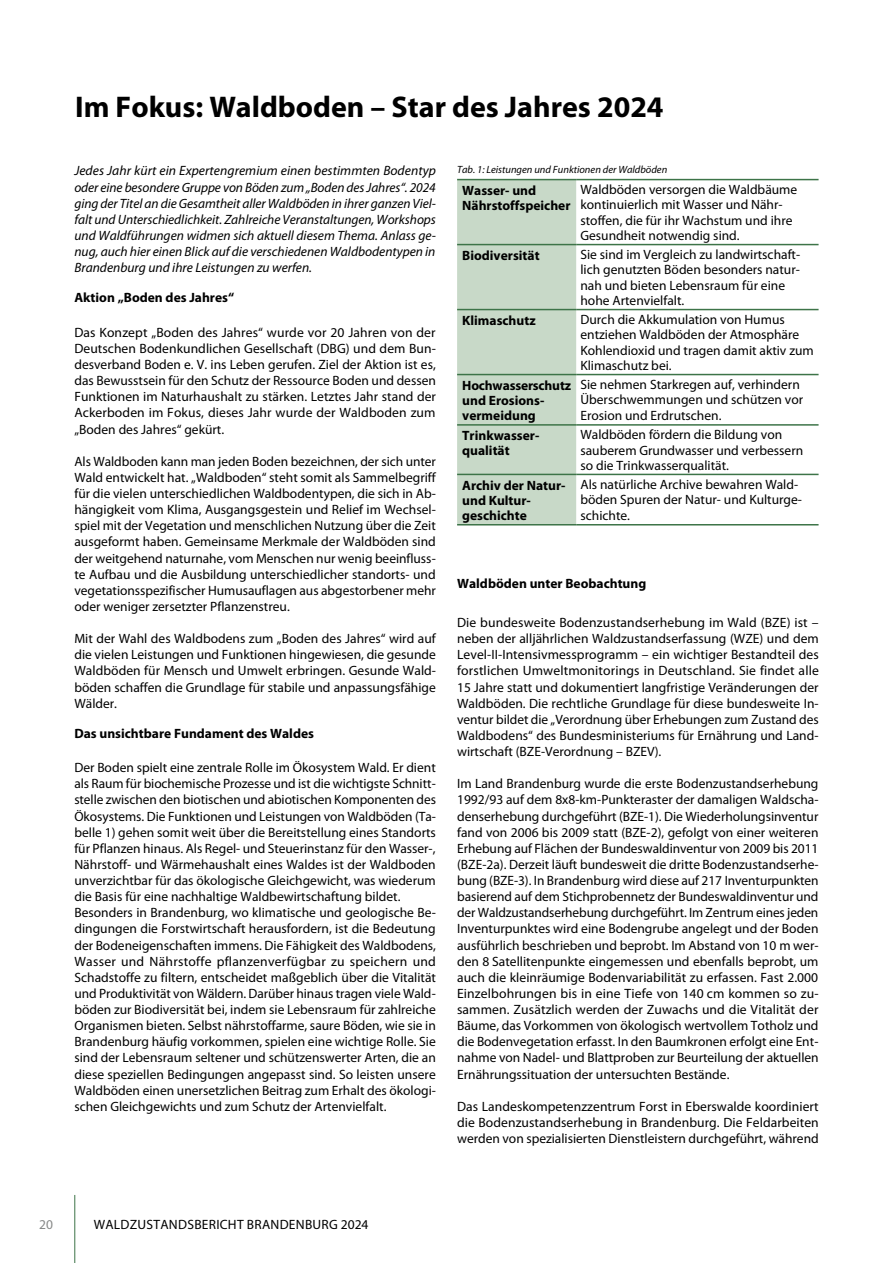
<style>
.page{position:relative;width:893px;height:1263px;background:#fff}
.page>*{position:absolute;margin:0;border:0;box-sizing:border-box;transform-origin:0 0}
.Überschrift_1{font:700 30px "Myriad Pro";color:#000}
.Fließtext_9pt_-_10_3{font:13.5px/16.2px "Myriad Pro";color:#000;text-align:justify}
.Fließtext_9pt_-_10_3-2{font:italic 13.5px/16.2px "Myriad Pro";color:#000;text-align:justify}
.Überschrift_2{font:700 13.5px/15px "Myriad Pro";color:#000}
.Fließtext_9pt_-_10_3-3{font:13.5px "Myriad Pro";letter-spacing:.02em;color:#000}
.t1{font:13.5px "Myriad Pro";color:#878988}
.Bildtext{font:italic 10.5px "Myriad Pro";color:#000}
</style>
<div class="page">
<hr style="left:74px;top:1195px;width:1px;height:68px;background:#3d7448">
<div style="left:457px;top:180px;width:119px;height:344px;background:#c8d9c8"></div>
<hr style="left:457px;top:179px;width:119px;height:1px;background:#3d7448">
<hr style="left:576px;top:179px;width:243px;height:1px;background:#3d7448">
<hr style="left:457px;top:244px;width:119px;height:1px;background:#3d7448">
<hr style="left:576px;top:244px;width:243px;height:1px;background:#3d7448">
<hr style="left:457px;top:309px;width:119px;height:1px;background:#3d7448">
<hr style="left:576px;top:309px;width:243px;height:1px;background:#3d7448">
<hr style="left:457px;top:374px;width:119px;height:1px;background:#3d7448">
<hr style="left:576px;top:374px;width:243px;height:1px;background:#3d7448">
<hr style="left:457px;top:424px;width:119px;height:2px;background:#3d7448">
<hr style="left:576px;top:424px;width:243px;height:2px;background:#3d7448">
<hr style="left:457px;top:474px;width:119px;height:1px;background:#3d7448">
<hr style="left:576px;top:474px;width:243px;height:1px;background:#3d7448">
<hr style="left:457px;top:524px;width:119px;height:1px;background:#3d7448">
<hr style="left:576px;top:524px;width:243px;height:1px;background:#3d7448">
<p class="Überschrift_1" style="left:75px;top:88px;width:590px">Im Fokus: Waldboden – Star des Jahres 2024</p>
<p class="Fließtext_9pt_-_10_3-2" style="left:74px;top:163px;width:363px">Jedes Jahr kürt ein Expertengremium einen bestimmten Bodentyp oder eine besondere Gruppe von Böden zum „Boden des Jahres“. 2024 ging der Titel an die Gesamtheit aller Waldböden in ihrer ganzen Viel&shy;falt und Unterschiedlichkeit. Zahlreiche Veranstaltungen, Workshops und Waldführungen widmen sich aktuell diesem Thema. Anlass ge&shy;nug, auch hier einen Blick auf die verschiedenen Waldbodentypen in Brandenburg und ihre Leistungen zu werfen.</p>
<p class="Überschrift_2" style="left:74px;top:290px;width:161px">Aktion „Boden des Jahres“</p>
<p class="Fließtext_9pt_-_10_3" style="left:74px;top:324px;width:363px">Das Konzept „Boden des Jahres“ wurde vor 20 Jahren von der Deutschen Bodenkundlichen Gesellschaft (DBG) und dem Bun&shy;desverband Boden e. V. ins Leben gerufen. Ziel der Aktion ist es, das Bewusstsein für den Schutz der Ressource Boden und dessen Funktionen im Naturhaushalt zu stärken. Letztes Jahr stand der Ackerboden im Fokus, dieses Jahr wurde der Waldboden zum „Boden des Jahres“ gekürt.</p>
<p class="Fließtext_9pt_-_10_3" style="left:74px;top:453px;width:363px">Als Waldboden kann man jeden Boden bezeichnen, der sich unter Wald entwickelt hat. „Waldboden“ steht somit als Sammelbegriff für die vielen unterschiedlichen Waldbodentypen, die sich in Ab&shy;hängigkeit vom Klima, Ausgangsgestein und Relief im Wechsel&shy;spiel mit der Vegetation und menschlichen Nutzung über die Zeit ausgeformt haben. Gemeinsame Merkmale der Waldböden sind der weitgehend naturnahe, vom Menschen nur wenig beeinfluss&shy;te Aufbau und die Ausbildung unterschiedlicher standorts- und vegetationsspezifischer Humusauflagen aus abgestorbener mehr oder weniger zersetzter Pflanzenstreu.</p>
<p class="Fließtext_9pt_-_10_3" style="left:74px;top:630px;width:363px">Mit der Wahl des Waldbodens zum „Boden des Jahres“ wird auf die vielen Leistungen und Funktionen hingewiesen, die gesunde Waldböden für Mensch und Umwelt erbringen. Gesunde Wald&shy;böden schaffen die Grundlage für stabile und anpassungsfähige Wälder.</p>
<p class="Überschrift_2" style="left:74px;top:725px;width:241px">Das unsichtbare Fundament des Waldes</p>
<p class="Fließtext_9pt_-_10_3" style="left:74px;top:759px;width:363px">Der Boden spielt eine zentrale Rolle im Ökosystem Wald. Er dient als Raum für biochemische Prozesse und ist die wichtigste Schnitt&shy;stelle zwischen den biotischen und abiotischen Komponenten des Ökosystems. Die Funktionen und Leistungen von Waldböden (Ta&shy;belle 1) gehen somit weit über die Bereitstellung eines Standorts für Pflanzen hinaus. Als Regel- und Steuerinstanz für den Wasser-, Nährstoff- und Wärmehaushalt eines Waldes ist der Waldboden unverzichtbar für das ökologische Gleichgewicht, was wiederum die Basis für eine nachhaltige Waldbewirtschaftung bildet.</p>
<p class="Fließtext_9pt_-_10_3" style="left:74px;top:904px;width:363px">Besonders in Brandenburg, wo klimatische und geologische Be&shy;dingungen die Forstwirtschaft herausfordern, ist die Bedeutung der Bodeneigenschaften immens. Die Fähigkeit des Waldbodens, Wasser und Nährstoffe pflanzenverfügbar zu speichern und Schadstoffe zu filtern, entscheidet maßgeblich über die Vitalität und Produktivität von Wäldern. Darüber hinaus tragen viele Wald&shy;böden zur Biodiversität bei, indem sie Lebensraum für zahlreiche Organismen bieten. Selbst nährstoffarme, saure Böden, wie sie in Brandenburg häufig vorkommen, spielen eine wichtige Rolle. Sie sind der Lebensraum seltener und schützenswerter Arten, die an diese speziellen Bedingungen angepasst sind. So leisten unsere Waldböden einen unersetzlichen Beitrag zum Erhalt des ökologi&shy;schen Gleichgewichts und zum Schutz der Artenvielfalt.</p>
<p class="Bildtext" style="left:457px;top:163px;width:212px">Tab. 1: Leistungen und Funktionen der Waldböden</p>
<p class="Überschrift_2" style="left:462px;top:182px;width:110px">Wasser- und<br>Nährstoffspeicher</p>
<p class="Fließtext_9pt_-_10_3" style="left:580px;top:181px;width:218px;line-height:15.5px;text-align:left">Waldböden versorgen die Waldbäume kontinuierlich mit Wasser und Nähr&shy;stoffen, die für ihr Wachstum und ihre Gesundheit notwendig sind.</p>
<p class="Überschrift_2" style="left:462px;top:247px;width:79px">Biodiversität</p>
<p class="Fließtext_9pt_-_10_3" style="left:580px;top:246px;width:221px;line-height:15.5px;text-align:left">Sie sind im Vergleich zu landwirtschaft&shy;lich genutzten Böden besonders natur&shy;nah und bieten Lebensraum für eine hohe Artenvielfalt.</p>
<p class="Überschrift_2" style="left:462px;top:312px;width:75px">Klimaschutz</p>
<p class="Fließtext_9pt_-_10_3" style="left:580px;top:311px;width:235px;line-height:15.5px;text-align:left">Durch die Akkumulation von Humus entziehen Waldböden der Atmosphäre<br>Kohlendioxid und tragen damit aktiv zum<br>Klimaschutz bei.</p>
<p class="Überschrift_2" style="left:462px;top:377px;width:110px">Hochwasserschutz und Erosions&shy;vermeidung</p>
<p class="Fließtext_9pt_-_10_3" style="left:580px;top:376px;width:224px;line-height:15.5px;text-align:left">Sie nehmen Starkregen auf, verhindern<br>Überschwemmungen und schützen vor<br>Erosion und Erdrutschen.</p>
<p class="Überschrift_2" style="left:462px;top:428px;width:78px">Trinkwasser&shy;qualität</p>
<p class="Fließtext_9pt_-_10_3" style="left:580px;top:427px;width:224px;line-height:15.5px;text-align:left">Waldböden fördern die Bildung von sauberem Grundwasser und verbessern so die Trinkwasserqualität.</p>
<p class="Überschrift_2" style="left:462px;top:477px;width:105px">Archiv der Natur&shy;und Kultur&shy;geschichte</p>
<p class="Fließtext_9pt_-_10_3" style="left:580px;top:476px;width:223px;line-height:15.5px;text-align:left">Als natürliche Archive bewahren Wald&shy;böden Spuren der Natur- und Kulturge&shy;schichte.</p>
<p class="Überschrift_2" style="left:457px;top:575px;width:191px">Waldböden unter Beobachtung</p>
<p class="Fließtext_9pt_-_10_3" style="left:457px;top:614px;width:363px">Die bundesweite Bodenzustandserhebung im Wald (BZE) ist – neben der alljährlichen Waldzustandserfassung (WZE) und dem Level-II-Intensivmessprogramm – ein wichtiger Bestandteil des forstlichen Umweltmonitorings in Deutschland. Sie findet alle 15 Jahre statt und dokumentiert langfristige Veränderungen der Waldböden. Die rechtliche Grundlage für diese bundesweite In&shy;ventur bildet die „Verordnung über Erhebungen zum Zustand des Waldbodens“ des Bundesministeriums für Ernährung und Land&shy;wirtschaft (BZE-Verordnung – BZEV).</p>
<p class="Fließtext_9pt_-_10_3" style="left:457px;top:775px;width:363px">Im Land Brandenburg wurde die erste Bodenzustandserhebung 1992/93 auf dem 8x8-km-Punkteraster der damaligen Waldscha&shy;denserhebung durchgeführt (BZE-1). Die Wiederholungsinventur fand von 2006 bis 2009 statt (BZE-2), gefolgt von einer weiteren Erhebung auf Flächen der Bundeswaldinventur von 2009 bis 2011 (BZE-2a). Derzeit läuft bundesweit die dritte Bodenzustandserhe&shy;bung (BZE-3). In Brandenburg wird diese auf 217 Inventurpunkten basierend auf dem Stichprobennetz der Bundeswaldinventur und der Waldzustandserhebung durchgeführt. Im Zentrum eines jeden Inventurpunktes wird eine Bodengrube angelegt und der Boden ausführlich beschrieben und beprobt. Im Abstand von 10 m wer&shy;den 8 Satellitenpunkte eingemessen und ebenfalls beprobt, um auch die kleinräumige Bodenvariabilität zu erfassen. Fast 2.000<br>Einzelbohrungen bis in eine Tiefe von 140 cm kommen so zu&shy;sammen. Zusätzlich werden der Zuwachs und die Vitalität der Bäume, das Vorkommen von ökologisch wertvollem Totholz und die Bodenvegetation erfasst. In den Baumkronen erfolgt eine Ent&shy;nahme von Nadel- und Blattproben zur Beurteilung der aktuellen Ernährungssituation der untersuchten Bestände.</p>
<p class="Fließtext_9pt_-_10_3" style="left:457px;top:1098px;width:363px">Das Landeskompetenzzentrum Forst in Eberswalde koordiniert die Bodenzustandserhebung in Brandenburg. Die Feldarbeiten werden von spezialisierten Dienstleistern durchgeführt, während</p>
<p class="t1" style="left:39px;top:1216px;width:15px">20</p>
<p class="Fließtext_9pt_-_10_3-3" style="left:94px;top:1216px;width:276px">WALDZUSTANDSBERICHT BRANDENBURG 2024</p>
</div>
